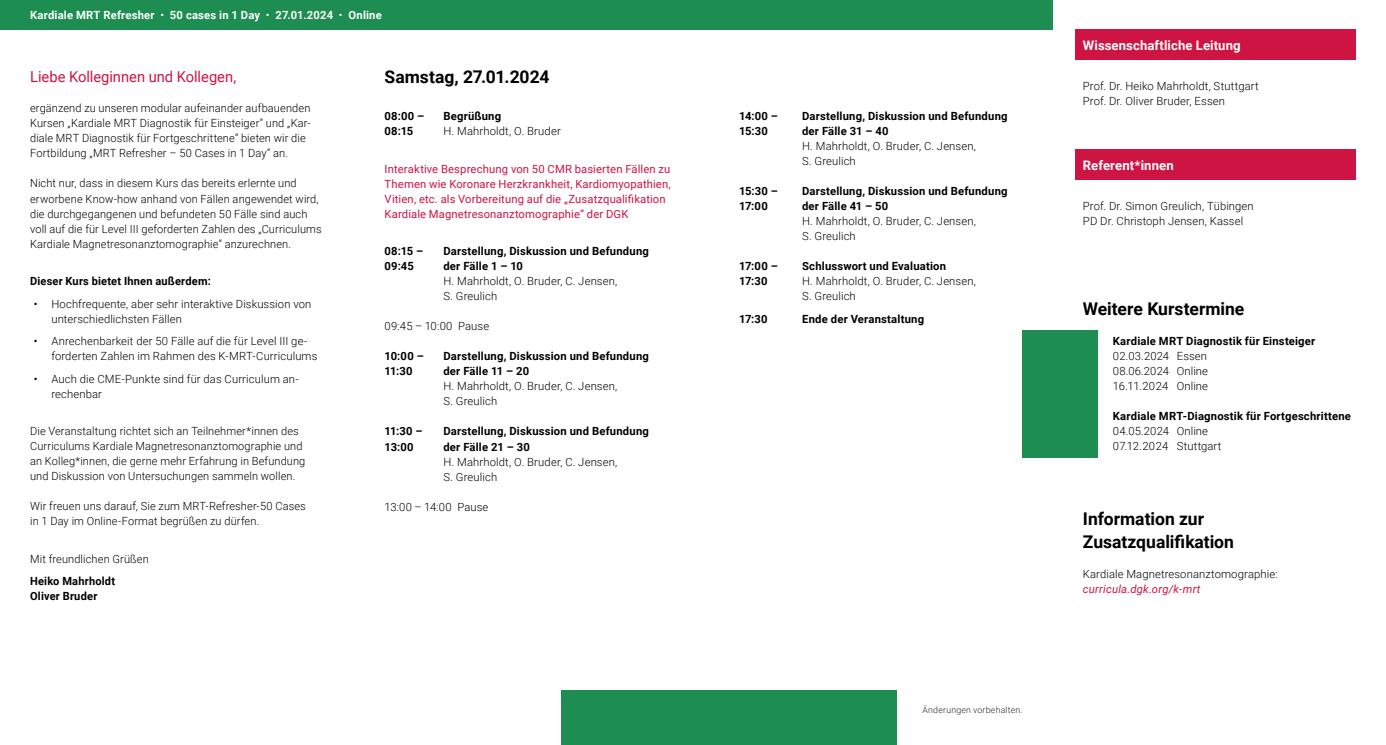
<style>
.page{position:relative;width:1386px;height:745px;background:#fff}
.page>*{position:absolute;margin:0;border:0;box-sizing:border-box;transform-origin:0 0}
.t1{font:700 17.5px/22.5px "Roboto";color:#000}
.t2{font:15px "Roboto";color:#ce1442}
.t3{font:700 13.12px "Roboto";letter-spacing:.005em;color:#fff}
.t4{font:300 11.25px/15px "Roboto";letter-spacing:.01em;color:#000}
.t5{font:700 11.25px/15px "Roboto";letter-spacing:.02em;color:#000}
.t6{font:11.25px/15px "Roboto";letter-spacing:.01em;color:#ce1442}
.t7{font:700 11.25px "Roboto";letter-spacing:.015em;color:#fff}
.t8{font:italic 11.25px "Roboto";letter-spacing:.02em;color:#ce1442}
.t9{font:300 8.75px "Roboto";letter-spacing:.03em;color:#282827}
.s1{font-weight:400}
</style>
<div class="page">
<div style="left:1075px;top:30px;width:280px;height:30px;background:#ce1442"></div>
<div style="left:1075px;top:150px;width:280px;height:30px;background:#ce1442"></div>
<div style="left:561px;top:690px;width:335px;height:54px;background:#1d8d51"></div>
<div style="left:0;top:0;width:1052px;height:30px;background:#1d8d51"></div>
<div style="left:1022px;top:330px;width:76px;height:127px;background:#1d8d51"></div>
<p class="t7" style="left:30px;top:7px;width:353px">Kardiale MRT Refresher <span class="s1">•</span> 50 cases in 1 Day <span class="s1">•</span> 27.01.2024 <span class="s1">•</span> Online</p>
<h2 class="t2" style="left:30px;top:66px;width:208px">Liebe Kolleginnen und Kollegen,</h2>
<p class="t4" style="left:30px;top:100px;width:282px">ergänzend zu unseren modular aufeinander aufbauenden Kursen „Kardiale MRT Diagnostik für Einsteiger“ und „Kar&shy;diale MRT Diagnostik für Fortgeschrittene“ bieten wir die Fortbildung „MRT Refresher – 50 Cases in 1 Day“ an.</p>
<p class="t4" style="left:30px;top:175px;width:293px">Nicht nur, dass in diesem Kurs das bereits erlernte und erworbene Know-how anhand von Fällen angewendet wird, die durchgegangenen und befundeten 50 Fälle sind auch voll auf die für Level III geforderten Zahlen des „Curriculums Kardiale Magnetresonanztomographie“ anzurechnen.</p>
<p class="t5" style="left:30px;top:273px;width:182px">Dieser Kurs bietet Ihnen außerdem:</p>
<p class="t4" style="left:51px;top:295px;width:261px;text-indent:-18px"><span class="s1">•</span> Hochfrequente, aber sehr interaktive Diskussion von unterschiedlichsten Fällen</p>
<p class="t4" style="left:51px;top:333px;width:267px;text-indent:-18px"><span class="s1">•</span> Anrechenbarkeit der 50 Fälle auf die für Level III ge&shy;forderten Zahlen im Rahmen des K-MRT-Curriculums</p>
<p class="t4" style="left:51px;top:370px;width:249px;text-indent:-18px"><span class="s1">•</span> Auch die CME-Punkte sind für das Curriculum an&shy;rechenbar</p>
<p class="t4" style="left:30px;top:423px;width:277px">Die Veranstaltung richtet sich an Teilnehmer*innen des Curriculums Kardiale Magnetresonanztomographie und an Kolleg*innen, die gerne mehr Erfahrung in Befundung und Diskussion von Untersuchungen sammeln wollen.</p>
<p class="t4" style="left:30px;top:498px;width:277px">Wir freuen uns darauf, Sie zum MRT-Refresher-50 Cases in 1 Day im Online-Format begrüßen zu dürfen.</p>
<p class="t4" style="left:30px;top:550px;width:120px">Mit freundlichen Grüßen</p>
<p class="t5" style="left:30px;top:573px;width:86px">Heiko Mahrholdt<br>Oliver Bruder</p>
<h1 class="t1" style="left:384px;top:64px;width:166px">Samstag, 27.01.2024</h1>
<p class="t5" style="left:384px;top:108px;width:41px">08:00 –<br>08:15</p>
<p class="t5" style="left:443px;top:108px;width:59px">Begrüßung</p>
<p class="t4" style="left:443px;top:123px;width:119px">H. Mahrholdt, O. Bruder</p>
<p class="t6" style="left:384px;top:161px;width:288px">Interaktive Besprechung von 50 CMR basierten Fällen zu Themen wie Koronare Herzkrankheit, Kardiomyopathien, Vitien, etc. als Vorbereitung auf die „Zusatzqualifikation Kardiale Magnetresonanztomographie“ der DGK</p>
<p class="t5" style="left:384px;top:243px;width:40px">08:15 –<br>09:45</p>
<p class="t5" style="left:443px;top:243px;width:207px">Darstellung, Diskussion und Befundung der Fälle 1 – 10</p>
<p class="t4" style="left:443px;top:273px;width:175px">H. Mahrholdt, O. Bruder, C. Jensen,<br>S. Greulich</p>
<p class="t4" style="left:384px;top:318px;width:106px">09:45 – 10:00 Pause</p>
<p class="t5" style="left:384px;top:348px;width:41px">10:00 –<br>11:30</p>
<p class="t5" style="left:443px;top:348px;width:207px">Darstellung, Diskussion und Befundung der Fälle 11 – 20</p>
<p class="t4" style="left:443px;top:378px;width:175px">H. Mahrholdt, O. Bruder, C. Jensen,<br>S. Greulich</p>
<p class="t5" style="left:384px;top:423px;width:40px">11:30 –<br>13:00</p>
<p class="t5" style="left:443px;top:423px;width:207px">Darstellung, Diskussion und Befundung der Fälle 21 – 30</p>
<p class="t4" style="left:443px;top:453px;width:175px">H. Mahrholdt, O. Bruder, C. Jensen,<br>S. Greulich</p>
<p class="t4" style="left:384px;top:498px;width:105px">13:00 – 14:00 Pause</p>
<p class="t5" style="left:739px;top:108px;width:40px">14:00 –<br>15:30</p>
<p class="t5" style="left:802px;top:108px;width:207px">Darstellung, Diskussion und Befundung der Fälle 31 – 40</p>
<p class="t4" style="left:802px;top:138px;width:175px">H. Mahrholdt, O. Bruder, C. Jensen,<br>S. Greulich</p>
<p class="t5" style="left:739px;top:183px;width:40px">15:30 –<br>17:00</p>
<p class="t5" style="left:802px;top:183px;width:207px">Darstellung, Diskussion und Befundung der Fälle 41 – 50</p>
<p class="t4" style="left:802px;top:213px;width:175px">H. Mahrholdt, O. Bruder, C. Jensen,<br>S. Greulich</p>
<p class="t5" style="left:739px;top:258px;width:40px">17:00 –<br>17:30</p>
<p class="t5" style="left:802px;top:258px;width:145px">Schlusswort und Evaluation</p>
<p class="t4" style="left:802px;top:273px;width:175px">H. Mahrholdt, O. Bruder, C. Jensen,<br>S. Greulich</p>
<p class="t5" style="left:739px;top:311px;width:30px">17:30</p>
<p class="t5" style="left:802px;top:311px;width:124px">Ende der Veranstaltung</p>
<p class="t9" style="left:922px;top:703px;width:102px">Änderungen vorbehalten.</p>
<p class="t3" style="left:1082px;top:36px;width:159px">Wissenschaftliche Leitung</p>
<p class="t4" style="left:1082px;top:78px;width:177px">Prof. Dr. Heiko Mahrholdt, Stuttgart<br>Prof. Dr. Oliver Bruder, Essen</p>
<p class="t3" style="left:1082px;top:156px;width:92px">Referent*innen</p>
<p class="t4" style="left:1082px;top:198px;width:172px">Prof. Dr. Simon Greulich, Tübingen<br>PD Dr. Christoph Jensen, Kassel</p>
<h1 class="t1" style="left:1082px;top:297px;width:163px">Weitere Kurstermine</h1>
<p class="t5" style="left:1112px;top:333px;width:204px">Kardiale MRT Diagnostik für Einsteiger</p>
<p class="t4" style="left:1112px;top:348px;width:97px;text-align:justify">02.03.2024 Essen 08.06.2024 Online 16.11.2024 Online</p>
<p class="t5" style="left:1112px;top:408px;width:240px">Kardiale MRT-Diagnostik für Fortgeschrittene</p>
<p class="t4" style="left:1112px;top:423px;width:110px">04.05.2024 Online<br>07.12.2024 Stuttgart</p>
<h1 class="t1" style="left:1082px;top:507px;width:153px">Information zur<br>Zusatzqualifikation</h1>
<p class="t4" style="left:1082px;top:565px;width:196px">Kardiale Magnetresonanztomographie:</p>
<p class="t8" style="left:1082px;top:580px;width:119px">curricula.dgk.org/k-mrt</p>
</div>
